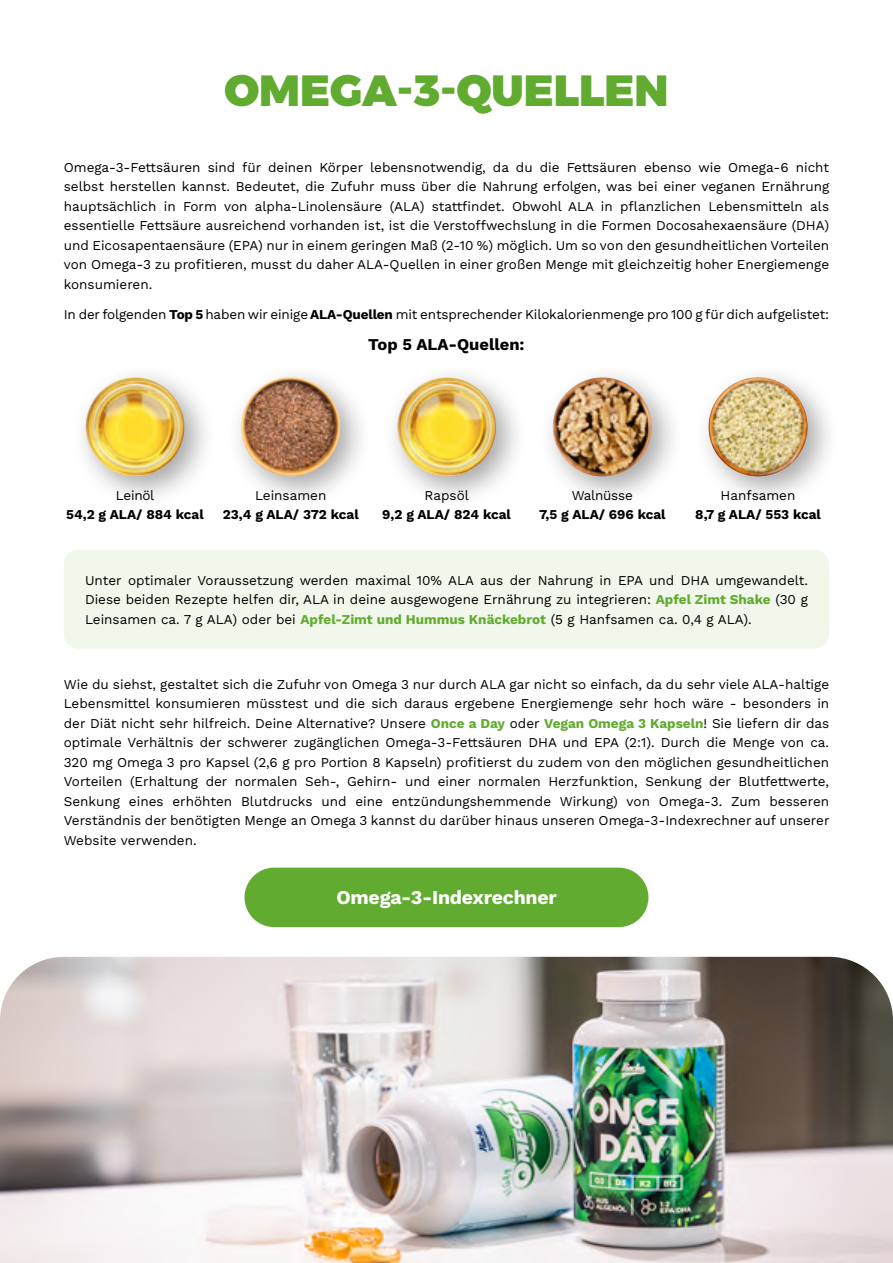
<style>
.page{position:relative;width:893px;height:1263px;background:#fff}
.page>*{position:absolute;margin:0;border:0;box-sizing:border-box;transform-origin:0 0}
.t1{font:900 43.5px "Montserrat";color:#61ab30}
.t2{font:19.5px "Work Sans";letter-spacing:-.01em;color:#fff}
.t3{font:16.5px "Work Sans";color:#000}
.t4{font:13.5px/19.5px "Work Sans";color:#000;text-align:center}
.t5{font:13.5px/19.5px "Work Sans";letter-spacing:-.02em;color:#000;text-align:center}
.s1{color:#61ab30}
</style>
<div class="page">
<div style="left:64px;top:550px;width:765px;height:99px;background:#f2f7ec;border-radius:15px"></div>
<div style="left:244px;top:868px;width:404px;height:59px;background:#61ab30;border-radius:30px"></div>
<img style="left:0;top:957px;width:893px;height:306px">
<div style="left:226px;top:363px;width:146px;height:145px;background:#000;opacity:.35"></div>
<img style="left:241px;top:377px;width:99px;height:99px;border-radius:49px">
<div style="left:538px;top:363px;width:145px;height:145px;background:#000;opacity:.35"></div>
<img style="left:553px;top:377px;width:99px;height:99px;border-radius:49px">
<div style="left:694px;top:363px;width:145px;height:145px;background:#000;opacity:.35"></div>
<img style="left:708px;top:377px;width:99px;height:99px;border-radius:49px">
<div style="left:71px;top:363px;width:145px;height:145px;background:#000;opacity:.35"></div>
<img style="left:85px;top:377px;width:99px;height:99px;border-radius:49px">
<div style="left:382px;top:363px;width:146px;height:145px;background:#000;opacity:.35"></div>
<img style="left:397px;top:377px;width:99px;height:99px;border-radius:49px">
<h1 class="t1" style="left:224px;top:55px;width:446px">OMEGA-3-QUELLEN</h1>
<p class="t4" style="left:64px;top:157px;width:767px;text-align:justify">Omega-3-Fettsäuren sind für deinen Körper lebensnotwendig, da du die Fettsäuren ebenso wie Omega-6 nicht selbst herstellen kannst. Bedeutet, die Zufuhr muss über die Nahrung erfolgen, was bei einer veganen Ernährung hauptsächlich in Form von alpha-Linolensäure (ALA) stattfindet. Obwohl ALA in pflanzlichen Lebensmitteln als essentielle Fettsäure ausreichend vorhanden ist, ist die Verstoffwechslung in die Formen Docosahexaensäure (DHA) und Eicosapentaensäure (EPA) nur in einem geringen Maß (2-10 %) möglich. Um so von den gesundheitlichen Vorteilen von Omega-3 zu profitieren, musst du daher ALA-Quellen in einer großen Menge mit gleichzeitig hoher Energiemenge konsumieren.</p>
<p class="t4" style="left:64px;top:304px;width:767px">In der folgenden Top 5 haben wir einige ALA-Quellen mit entsprechender Kilokalorienmenge pro 100 g für dich aufgelistet:</p>
<p class="t3" style="left:368px;top:332px;width:158px">Top 5 ALA-Quellen:</p>
<p class="t4" style="left:66px;top:485px;width:139px">Leinöl<br>54,2 g ALA/ 884 kcal</p>
<p class="t4" style="left:223px;top:485px;width:137px">Leinsamen<br>23,4 g ALA/ 372 kcal</p>
<p class="t4" style="left:382px;top:485px;width:130px">Rapsöl<br>9,2 g ALA/ 824 kcal</p>
<p class="t5" style="left:539px;top:485px;width:128px">Walnüsse<br>7,5 g ALA/ 696 kcal</p>
<p class="t4" style="left:695px;top:485px;width:127px">Hanfsamen<br>8,7 g ALA/ 553 kcal</p>
<p class="t4" style="left:85px;top:570px;width:724px;text-align:justify">Unter optimaler Voraussetzung werden maximal 10% ALA aus der Nahrung in EPA und DHA umgewandelt.<br>Diese beiden Rezepte helfen dir, ALA in deine ausgewogene Ernährung zu integrieren: <span class="s1">Apfel Zimt Shake</span> (30 g Leinsamen ca. 7 g ALA) oder bei <span class="s1">Apfel-Zimt und Hummus Knäckebrot</span> (5 g Hanfsamen ca. 0,4 g ALA).</p>
<p class="t4" style="left:64px;top:674px;width:767px;text-align:justify">Wie du siehst, gestaltet sich die Zufuhr von Omega 3 nur durch ALA gar nicht so einfach, da du sehr viele ALA-haltige Lebensmittel konsumieren müsstest und die sich daraus ergebene Energiemenge sehr hoch wäre - besonders in der Diät nicht sehr hilfreich. Deine Alternative? Unsere <span class="s1">Once a Day</span> oder <span class="s1">Vegan Omega 3 Kapseln</span>! Sie liefern dir das optimale Verhältnis der schwerer zugänglichen Omega-3-Fettsäuren DHA und EPA (2:1). Durch die Menge von ca.<br>320 mg Omega 3 pro Kapsel (2,6 g pro Portion 8 Kapseln) profitierst du zudem von den möglichen gesundheitlichen Vorteilen (Erhaltung der normalen Seh-, Gehirn- und einer normalen Herzfunktion, Senkung der Blutfettwerte, Senkung eines erhöhten Blutdrucks und eine entzündungshemmende Wirkung) von Omega-3. Zum besseren Verständnis der benötigten Menge an Omega 3 kannst du darüber hinaus unseren Omega-3-Indexrechner auf unserer Website verwenden.</p>
<h2 class="t2" style="left:336px;top:883px;width:222px">Omega-3-Indexrechner</h2>
</div>
